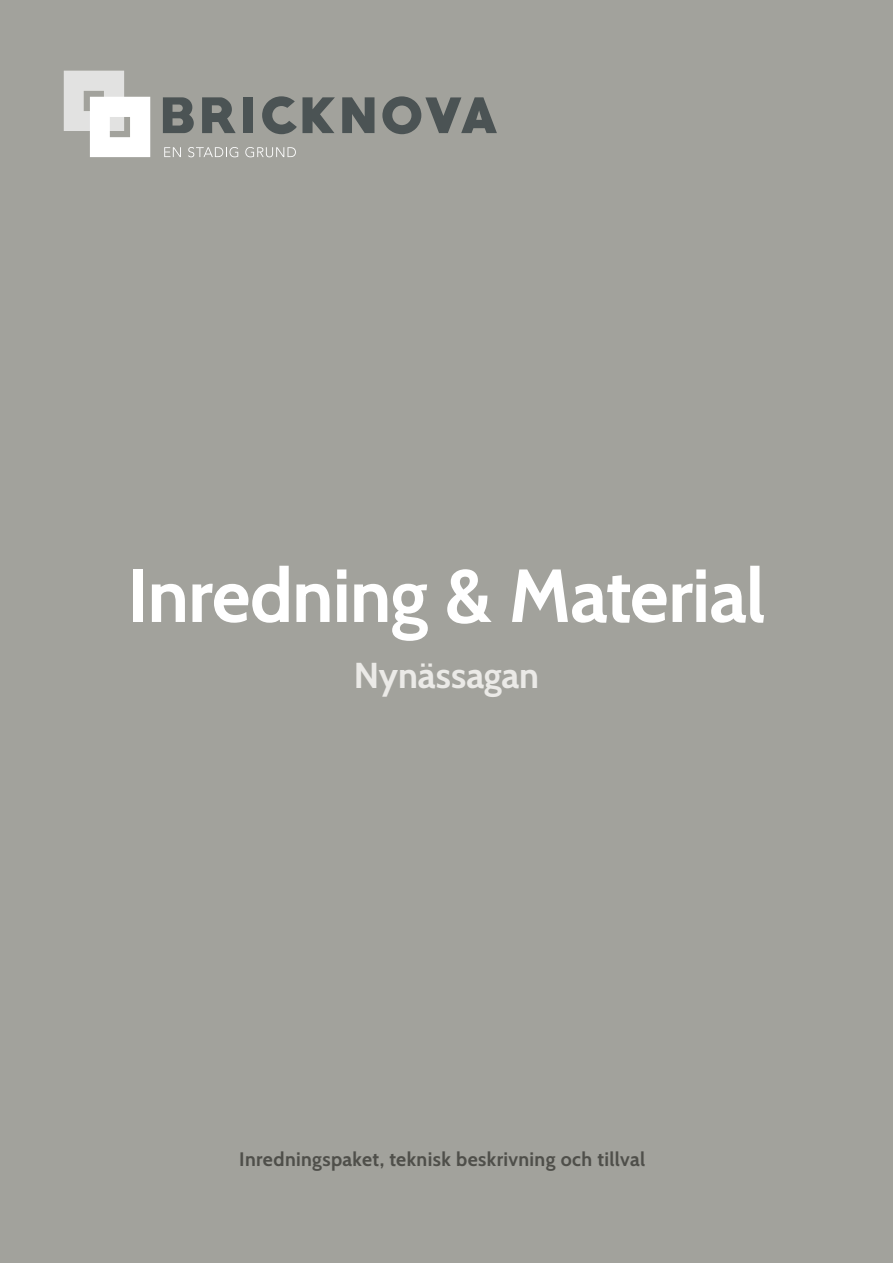
<style>
.page{position:relative;width:893px;height:1263px;background:#a2a29c}
.page>*{position:absolute;margin:0;border:0;box-sizing:border-box;transform-origin:0 0}
.t1{font:700 75px "Cabin";letter-spacing:-.01em;color:#fff}
.t2{font:700 36px "Cabin";letter-spacing:-.005em;color:#ebeae7}
.t3{font:700 19.5px "Cabin";letter-spacing:.02em;color:#4f4f4a}
</style>
<div class="page">
<svg style="left:164px;top:147px;width:17px;height:10px"></svg>
<svg style="left:188px;top:147px;width:50px;height:10px"></svg>
<svg style="left:245px;top:147px;width:51px;height:10px"></svg>
<svg style="left:163px;top:97px;width:31px;height:36px"></svg>
<svg style="left:202px;top:97px;width:34px;height:36px"></svg>
<div style="left:243px;top:97px;width:10px;height:36px;background:#4b5354"></div>
<svg style="left:262px;top:96px;width:73px;height:38px"></svg>
<svg style="left:342px;top:97px;width:32px;height:36px"></svg>
<svg style="left:382px;top:96px;width:115px;height:38px"></svg>
<svg style="left:64px;top:71px;width:86px;height:86px"></svg>
<h1 class="t1" style="left:127px;top:537px;width:640px">Inredning &amp; Material</h1>
<h2 class="t2" style="left:354px;top:647px;width:187px">Nynässagan</h2>
<p class="t3" style="left:239px;top:1144px;width:407px">Inredningspaket, teknisk beskrivning och tillval</p>
</div>
